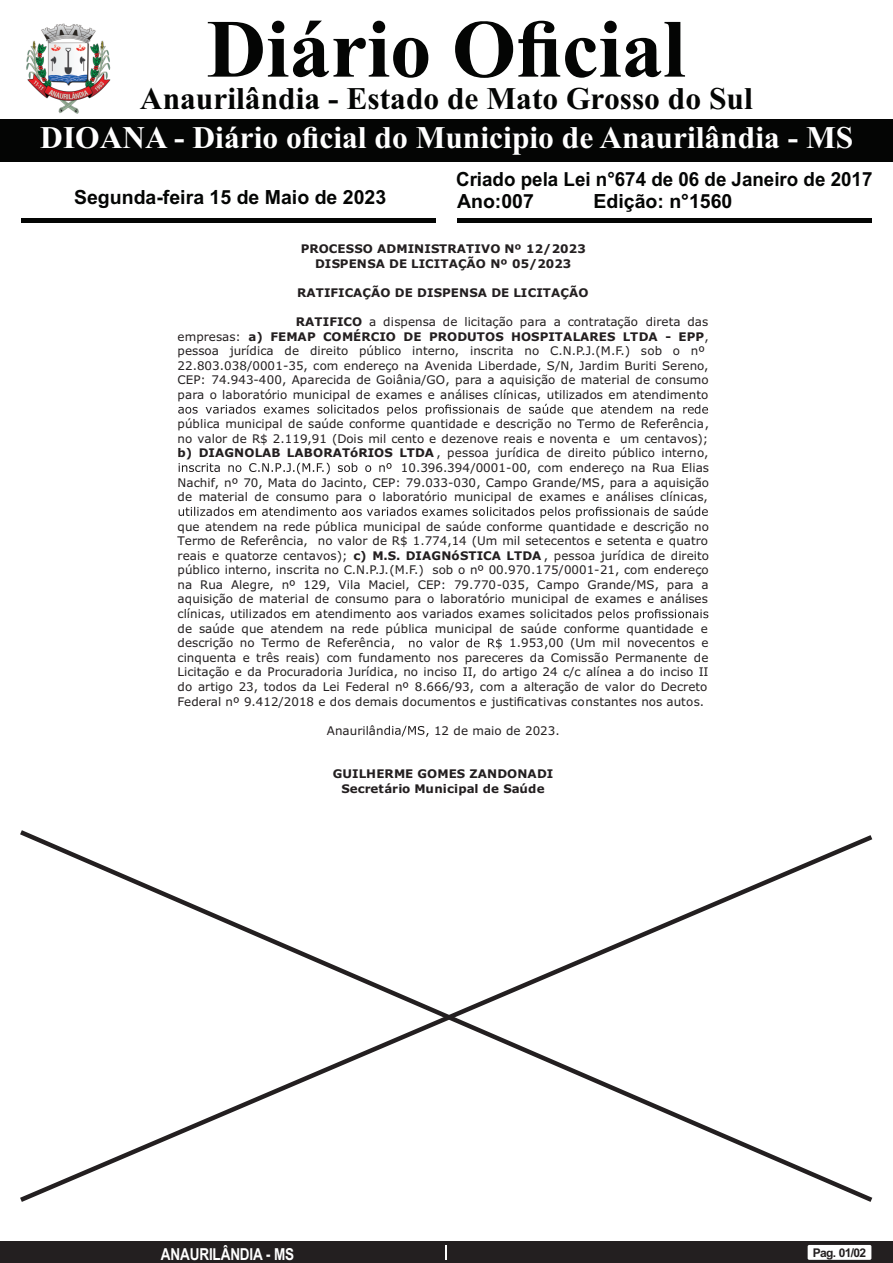
<style>
.page{position:relative;width:893px;height:1263px;background:#fff}
.page>*{position:absolute;margin:0;border:0;box-sizing:border-box;transform-origin:0 0}
.t1{font:700 82.5px "Times New Roman";color:#040504}
.t2{font:700 31.5px "Times New Roman";color:#fff}
.t3{font:700 31.5px "Times New Roman";color:#040504}
.t4{font:700 19.5px/21.8px "Arial";color:#040504;scale:.96 1}
.t5{font:700 19.5px "Arial";color:#040504}
.t6{font:700 16.5px "Arial Narrow";letter-spacing:-.01em;color:#fff}
.t7{font:700 12px "Arial";letter-spacing:-.055em;color:#231f20}
.t8{font:11.85px/14.5px "Verdana";color:#231f20}
.t9{font:700 11.85px/14.4px "Verdana";color:#231f20;text-align:center}
.s1{font-weight:700}
</style>
<div class="page">
<div style="left:0;top:1242px;width:893px;height:21px;background:#231f20"></div>
<svg style="left:446px;top:1245px;width:1px;height:15px"></svg>
<div style="left:808px;top:1245px;width:63px;height:15px;background:#fff;border-radius:2px"></div>
<div style="left:0;top:119px;width:893px;height:42px;background:#040504"></div>
<hr style="left:21px;top:218px;width:415px;height:4px;background:#040504">
<hr style="left:457px;top:218px;width:415px;height:4px;background:#040504">
<img style="left:26px;top:23px;width:85px;height:91px">
<svg style="left:178px;top:404px;width:530px;height:12px"></svg>
<svg style="left:179px;top:463px;width:213px;height:11px"></svg>
<svg style="left:179px;top:506px;width:529px;height:12px"></svg>
<svg style="left:606px;top:609px;width:102px;height:11px"></svg>
<svg style="left:392px;top:638px;width:110px;height:11px"></svg>
<svg style="left:384px;top:726px;width:45px;height:11px"></svg>
<svg style="left:20px;top:831px;width:853px;height:371px"></svg>
<h1 class="t1" style="left:207px;top:21px;width:480px">Diário Oficial</h1>
<h2 class="t3" style="left:140px;top:88px;width:614px">Anaurilândia - Estado de Mato Grosso do Sul</h2>
<h2 class="t2" style="left:40px;top:126px;width:814px">DIOANA - Diário oficial do Municipio de Anaurilândia - MS</h2>
<h3 class="t4" style="left:456px;top:170px;width:435px">Criado pela Lei n°674 de 06 de Janeiro de 2017<br>Ano:007</h3>
<h3 class="t5" style="left:74px;top:190px;width:314px">Segunda-feira 15 de Maio de 2023</h3>
<p class="t9" style="left:301px;top:243px;width:287px">PROCESSO ADMINISTRATIVO Nº 12/2023<br>DISPENSA DE LICITAÇÃO Nº 05/2023</p>
<p class="t9" style="left:297px;top:286px;width:293px">RATIFICAÇÃO DE DISPENSA DE LICITAÇÃO</p>
<p class="t8" style="left:178px;top:315px;width:533px;text-indent:118px"><span class="s1">RATIFICO</span> a dispensa de licitação para a contratação direta das empresas: <span class="s1">a) FEMAP COMÉRCIO DE PRODUTOS HOSPITALARES LTDA - EPP</span>, pessoa jurídica de direito público interno, inscrita no C.N.P.J.(M.F.) sob o nº 22.803.038/0001-35, com endereço na Avenida Liberdade, S/N, Jardim Buriti Sereno, CEP: 74.943-400, Aparecida de Goiânia/GO, para a aquisição de material de consumo para o laboratório municipal de exames e análises clínicas, utilizados em atendimento</p>
<p class="t8" style="left:178px;top:418px;width:533px;text-align:right">pública municipal de saúde conforme quantidade e descrição no Termo de Referência, no valor de R$ 2.119,91 (Dois mil cento e dezenove reais e noventa e um centavos); <span class="s1">b) DIAGNOLAB LABORATóRIOS LTDA</span> , pessoa jurídica de direito público interno, 10.396.394/0001-00, com endereço na Rua Elias<br>Nachif, nº 70, Mata do Jacinto, CEP: 79.033-030, Campo Grande/MS, para a aquisição de material de consumo para o laboratório municipal de exames e análises clínicas,</p>
<p class="t8" style="left:178px;top:520px;width:533px">que atendem na rede pública municipal de saúde conforme quantidade e descrição no Termo de Referência, no valor de R$ 1.774,14 (Um mil setecentos e setenta e quatro reais e quatorze centavos); <span class="s1">c) M.S. DIAGNóSTICA LTDA</span> , pessoa jurídica de direito público interno, inscrita no C.N.P.J.(M.F.) sob o nº 00.970.175/0001-21, com endereço na Rua Alegre, nº 129, Vila Maciel, CEP: 79.770-035, Campo Grande/MS, para a aquisição de material de consumo para o laboratório municipal de exames e análises clínicas, utilizados em atendimento aos variados exames solicitados p<br>de saúde que atendem na rede pública municipal de saúde conforme quantidade e descrição no Termo de Referência</p>
<h3 class="t5" style="left:593px;top:193px;width:140px">Edição: n°1560</h3>
<p class="t8" style="left:178px;top:637px;width:532px;text-align:justify;text-indent:332px">1.953,00 (Um mil novecentos e cinquenta e três reais) com fundamento nos pareceres da Comissão Permanente de Licitação e da Procuradoria Jurídica, no inciso II, do artigo 24 c/c alínea a do inciso II do artigo 23, todos da Lei Federal nº 8.666/93, com a alteração de valor do Decreto Federal nº 9.412/2018 e dos demais documentos e justificativas constantes nos autos.</p>
<p class="t8" style="left:327px;top:724px;width:58px">Anaurilân</p>
<p class="t8" style="left:434px;top:724px;width:127px">12 de maio de 2023.</p>
<p class="t9" style="left:333px;top:768px;width:222px">GUILHERME GOMES ZANDONADI<br>Secretário Municipal de Saúde</p>
<h3 class="t6" style="left:161px;top:1248px;width:135px">ANAURILÂNDIA - MS</h3>
<p class="t7" style="left:813px;top:1248px;width:55px">Pag. 01/02</p>
</div>
